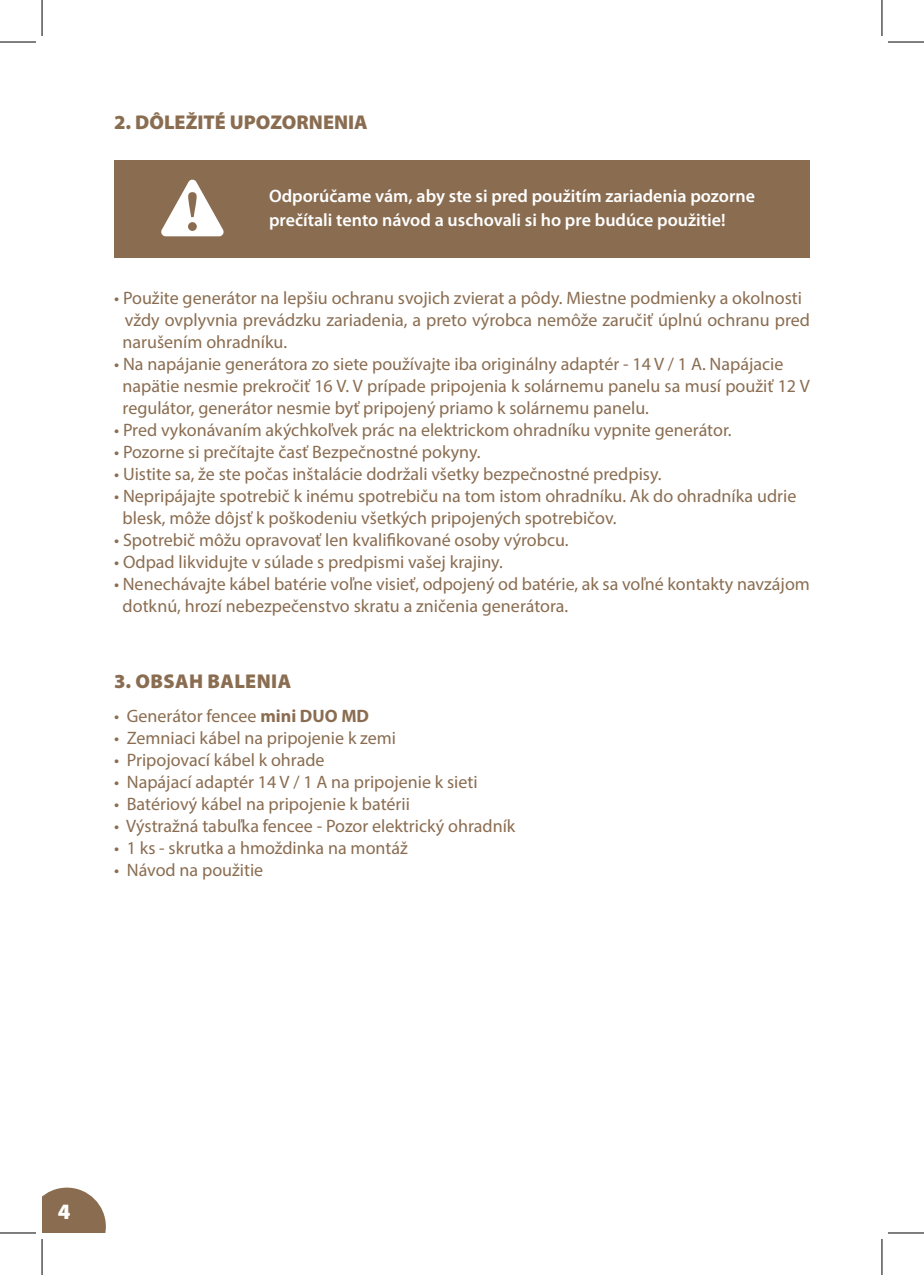
<style>
.page{position:relative;width:924px;height:1275px;background:#fff}
.page>*{position:absolute;margin:0;border:0;box-sizing:border-box;transform-origin:0 0}
.t1{font:900 22px "Myriad Pro";color:#fff}
.t2{font:900 20px "Myriad Pro";color:#8a6d51}
.t3{font:900 20px "Myriad Pro";letter-spacing:.02em;color:#8a6d51}
.t4{font:18px/22px "Myriad Pro";color:#8a6d51}
.t5{font:600 18px/24px "Myriad Pro";color:#fff}
.s1{font-weight:700}
</style>
<div class="page">
<svg style="left:42px;top:1187px;width:64px;height:46px;background:#9b836b"></svg>
<div style="left:114px;top:160px;width:695px;height:97px;background:#8a6d51"></div>
<svg style="left:161px;top:179px;width:63px;height:57px"></svg>
<hr style="left:0;top:42px;width:36px;height:1px;background:#000">
<hr style="left:887px;top:42px;width:36px;height:1px;background:#000">
<hr style="left:0;top:1232px;width:36px;height:1px;background:#000">
<hr style="left:887px;top:1232px;width:36px;height:1px;background:#000">
<hr style="left:42px;top:0;width:1px;height:36px;background:#000">
<hr style="left:42px;top:1239px;width:1px;height:36px;background:#000">
<hr style="left:881px;top:0;width:1px;height:36px;background:#000">
<hr style="left:881px;top:1239px;width:1px;height:36px;background:#000">
<p class="t2" style="left:114px;top:111px;width:255px">2. DÔLEŽITÉ UPOZORNENIA</p>
<p class="t5" style="left:269px;top:184px;width:487px">Odporúčame vám, aby ste si pred použitím zariadenia pozorne prečítali tento návod a uschovali si ho pre budúce použitie!</p>
<p class="t4" style="left:114px;top:286px;width:689px">• Použite generátor na lepšiu ochranu svojich zvierat a pôdy. Miestne podmienky a okolnosti</p>
<p class="t4" style="left:123px;top:308px;width:688px">vždy ovplyvnia prevádzku zariadenia, a preto výrobca nemôže zaručiť úplnú ochranu pred narušením ohradníku.</p>
<p class="t4" style="left:114px;top:352px;width:670px">• Na napájanie generátora zo siete používajte iba originálny adaptér - 14 V / 1 A. Napájacie</p>
<p class="t4" style="left:123px;top:374px;width:688px">napätie nesmie prekročiť 16 V. V prípade pripojenia k solárnemu panelu sa musí použiť 12 V regulátor, generátor nesmie byť pripojený priamo k solárnemu panelu.</p>
<p class="t4" style="left:114px;top:418px;width:618px">• Pred vykonávaním akýchkoľvek prác na elektrickom ohradníku vypnite generátor.</p>
<p class="t4" style="left:114px;top:440px;width:368px">• Pozorne si prečítajte časť Bezpečnostné pokyny.</p>
<p class="t4" style="left:114px;top:462px;width:548px">• Uistite sa, že ste počas inštalácie dodržali všetky bezpečnostné predpisy.</p>
<p class="t4" style="left:114px;top:484px;width:683px">• Nepripájajte spotrebič k inému spotrebiču na tom istom ohradníku. Ak do ohradníka udrie</p>
<p class="t4" style="left:123px;top:506px;width:495px">blesk, môže dôjsť k poškodeniu všetkých pripojených spotrebičov.</p>
<p class="t4" style="left:114px;top:528px;width:456px">• Spotrebič môžu opravovať len kvalifikované osoby výrobcu.</p>
<p class="t4" style="left:114px;top:550px;width:390px">• Odpad likvidujte v súlade s predpismi vašej krajiny.</p>
<p class="t4" style="left:114px;top:572px;width:697px">• Nenechávajte kábel batérie voľne visieť, odpojený od batérie, ak sa voľné kontakty navzájom</p>
<p class="t4" style="left:123px;top:594px;width:447px">dotknú, hrozí nebezpečenstvo skratu a zničenia generátora.</p>
<p class="t3" style="left:114px;top:669px;width:178px">3. OBSAH BALENIA</p>
<p class="t4" style="left:114px;top:704px;width:256px">• Generátor fencee <span class="s1">mini DUO MD</span></p>
<p class="t4" style="left:114px;top:726px;width:283px">• Zemniaci kábel na pripojenie k zemi</p>
<p class="t4" style="left:114px;top:748px;width:212px">• Pripojovací kábel k ohrade</p>
<p class="t4" style="left:114px;top:770px;width:365px">• Napájací adaptér 14 V / 1 A na pripojenie k sieti</p>
<p class="t4" style="left:114px;top:792px;width:297px">• Batériový kábel na pripojenie k batérii</p>
<p class="t4" style="left:114px;top:814px;width:402px">• Výstražná tabuľka fencee - Pozor elektrický ohradník</p>
<p class="t4" style="left:114px;top:836px;width:295px">• 1 ks - skrutka a hmoždinka na montáž</p>
<p class="t4" style="left:114px;top:858px;width:151px">• Návod na použitie</p>
<p class="t1" style="left:58px;top:1198px;width:14px">4</p>
</div>
